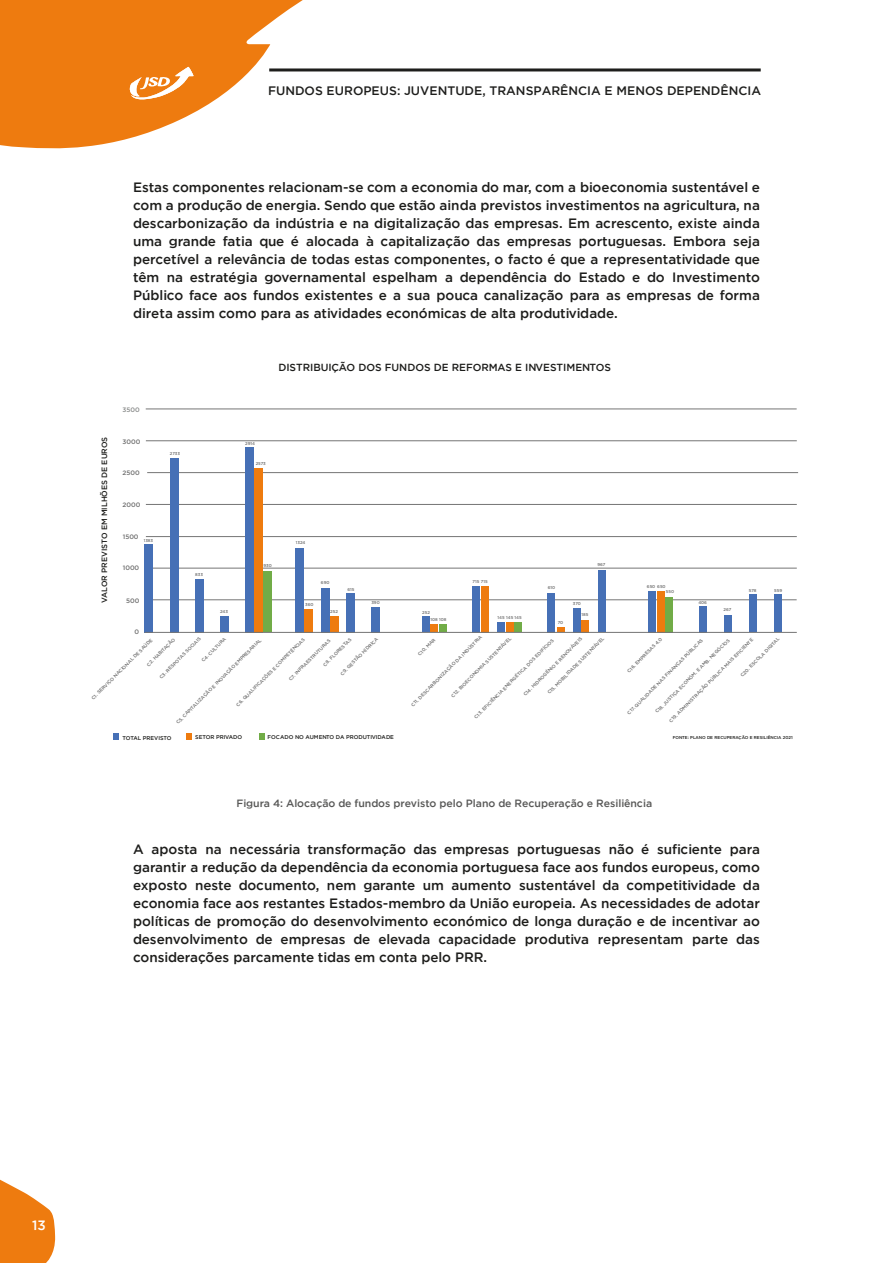
<style>
.page{position:relative;width:893px;height:1263px;background:#fff}
.page>*{position:absolute;margin:0;border:0;box-sizing:border-box;transform-origin:0 0}
.t1{font:500 13.5px/18px "i Ciel Gotham";color:#1d1d1b;text-align:justify}
.t2{font:500 13.5px "i Ciel Gotham";color:#fff}
.t3{font:500 12.3px "i Ciel Gotham";color:#1e1e1c}
.t4{font:500 10.5px "i Ciel Gotham";color:#575756}
.t5{font:500 10.2px "i Ciel Gotham";color:#1d1d1b}
.t6{font:500 7.65px "i Ciel Gotham";color:#1d1d1b}
.t7{font:500 6.45px "i Ciel Gotham";color:#6d6d6d}
.t8{font:500 6.45px "i Ciel Gotham";color:#878988}
.t9{font:500 5.55px "i Ciel Gotham";color:#1d1d1b}
.t10{font:500 4.8px "i Ciel Gotham";color:#6d6d6d}
.t11{font:500 4.2px "i Ciel Gotham";color:#6d6d6d}
.t12{font:500 4.2px "i Ciel Gotham";color:#1d1d1b}
</style>
<div class="page">
<svg style="left:0;top:1180px;width:56px;height:83px"></svg>
<svg style="left:0;top:0;width:342px;height:149px;fill:#ee7b0f"></svg>
<svg style="left:127px;top:67px;width:67px;height:34px"></svg>
<hr style="left:146px;top:409px;width:651px;height:1px;background:#757575">
<hr style="left:146px;top:440px;width:651px;height:1px;background:#757575">
<hr style="left:147px;top:472px;width:651px;height:1px;background:#757575">
<hr style="left:146px;top:504px;width:651px;height:1px;background:#757575">
<hr style="left:146px;top:536px;width:651px;height:1px;background:#757575">
<hr style="left:146px;top:568px;width:651px;height:1px;background:#757575">
<hr style="left:146px;top:599px;width:651px;height:1px;background:#757575">
<div style="left:145px;top:544px;width:8px;height:88px;background:#4670b6"></div>
<svg style="left:113px;top:734px;width:6px;height:6px"></svg>
<svg style="left:186px;top:734px;width:6px;height:6px"></svg>
<svg style="left:259px;top:734px;width:6px;height:6px"></svg>
<div style="left:170px;top:458px;width:8px;height:174px;background:#4670b6"></div>
<div style="left:195px;top:579px;width:9px;height:53px;background:#4670b6"></div>
<div style="left:220px;top:616px;width:8px;height:16px;background:#4670b6"></div>
<div style="left:246px;top:447px;width:8px;height:185px;background:#4670b6"></div>
<div style="left:296px;top:548px;width:8px;height:84px;background:#4670b6"></div>
<div style="left:321px;top:588px;width:8px;height:44px;background:#4670b6"></div>
<div style="left:346px;top:593px;width:9px;height:39px;background:#4670b6"></div>
<div style="left:371px;top:607px;width:9px;height:25px;background:#4670b6"></div>
<div style="left:422px;top:616px;width:7px;height:16px;background:#4670b6"></div>
<div style="left:473px;top:586px;width:7px;height:46px;background:#4670b6"></div>
<div style="left:548px;top:593px;width:7px;height:39px;background:#4670b6"></div>
<div style="left:598px;top:570px;width:7px;height:62px;background:#4670b6"></div>
<div style="left:648px;top:591px;width:8px;height:41px;background:#4670b6"></div>
<div style="left:699px;top:606px;width:7px;height:26px;background:#4670b6"></div>
<div style="left:724px;top:615px;width:7px;height:17px;background:#4670b6"></div>
<div style="left:749px;top:594px;width:7px;height:38px;background:#4670b6"></div>
<div style="left:774px;top:594px;width:7px;height:38px;background:#4670b6"></div>
<div style="left:657px;top:591px;width:7px;height:41px;background:#ee7b0f"></div>
<div style="left:666px;top:597px;width:7px;height:35px;background:#71ac47"></div>
<div style="left:573px;top:608px;width:7px;height:24px;background:#4670b6"></div>
<div style="left:481px;top:586px;width:7px;height:46px;background:#ee7b0f"></div>
<div style="left:498px;top:622px;width:7px;height:10px;background:#4670b6"></div>
<div style="left:506px;top:622px;width:7px;height:10px;background:#ee7b0f"></div>
<svg style="left:557px;top:627px;width:7px;height:5px"></svg>
<div style="left:582px;top:620px;width:7px;height:12px;background:#ee7b0f"></div>
<div style="left:515px;top:622px;width:7px;height:10px;background:#71ac47"></div>
<div style="left:431px;top:624px;width:7px;height:8px;background:#ee7b0f"></div>
<div style="left:439px;top:624px;width:7px;height:8px;background:#71ac47"></div>
<div style="left:304px;top:609px;width:8px;height:23px;background:#ee7b0f"></div>
<div style="left:254px;top:468px;width:8px;height:164px;background:#ee7b0f"></div>
<div style="left:330px;top:616px;width:8px;height:16px;background:#ee7b0f"></div>
<div style="left:264px;top:571px;width:8px;height:61px;background:#71ac47"></div>
<hr style="left:145px;top:632px;width:652px;height:1px;background:#757575">
<hr style="left:269px;top:68px;width:492px;height:3px;background:#1e1e1c">
<p class="t3" style="left:268px;top:82px;width:495px">FUNDOS EUROPEUS: JUVENTUDE, TRANSPARÊNCIA E MENOS DEPENDÊNCIA</p>
<p class="t1" style="left:133px;top:177px;width:628px">Estas componentes relacionam-se com a economia do mar, com a bioeconomia sustentável e com a produção de energia. Sendo que estão ainda previstos investimentos na agricultura, na descarbonização da indústria e na digitalização das empresas. Em acrescento, existe ainda uma grande fatia que é alocada à capitalização das empresas portuguesas. Embora seja percetível a relevância de todas estas componentes, o facto é que a representatividade que têm na estratégia governamental espelham a dependência do Estado e do Investimento Público face aos fundos existentes e a sua pouca canalização para as empresas de forma direta assim como para as atividades económicas de alta produtividade.</p>
<p class="t8" style="left:123px;top:405px;width:19px">3500</p>
<p class="t5" style="left:278px;top:360px;width:334px">DISTRIBUIÇÃO DOS FUNDOS DE REFORMAS E INVESTIMENTOS</p>
<p class="t6" style="left:99px;top:603px;width:168px;rotate:-90deg">VALOR PREVISTO EM MILHÕES DE EUROS</p>
<p class="t7" style="left:123px;top:436px;width:19px">3000</p>
<p class="t11" style="left:245px;top:440px;width:11px">2914</p>
<p class="t11" style="left:170px;top:450px;width:12px">2733</p>
<p class="t11" style="left:256px;top:460px;width:12px">2573</p>
<p class="t7" style="left:123px;top:468px;width:19px">2500</p>
<p class="t7" style="left:123px;top:500px;width:19px">2000</p>
<p class="t7" style="left:123px;top:532px;width:17px">1500</p>
<p class="t7" style="left:123px;top:563px;width:18px">1000</p>
<p class="t7" style="left:126px;top:596px;width:15px">500</p>
<p class="t7" style="left:134px;top:627px;width:6px">0</p>
<p class="t10" style="left:90px;top:696px;width:86px;rotate:-45deg">C1. SERVIÇO NACIONAL DE SAÚDE</p>
<p class="t9" style="left:123px;top:734px;width:51px">TOTAL PREVISTO</p>
<p class="t9" style="left:195px;top:733px;width:48px">SETOR PRIVADO</p>
<p class="t11" style="left:144px;top:537px;width:11px">1383</p>
<p class="t11" style="left:296px;top:539px;width:11px">1324</p>
<p class="t11" style="left:597px;top:562px;width:9px">967</p>
<p class="t11" style="left:264px;top:562px;width:10px">930</p>
<p class="t11" style="left:195px;top:571px;width:9px">833</p>
<p class="t11" style="left:473px;top:579px;width:17px">715 715</p>
<p class="t11" style="left:321px;top:580px;width:10px">690</p>
<p class="t11" style="left:647px;top:583px;width:20px">650 650</p>
<p class="t11" style="left:548px;top:584px;width:9px">610</p>
<p class="t11" style="left:348px;top:586px;width:8px">615</p>
<p class="t11" style="left:749px;top:587px;width:9px">578</p>
<p class="t11" style="left:774px;top:587px;width:9px">559</p>
<p class="t11" style="left:666px;top:588px;width:10px">550</p>
<p class="t11" style="left:698px;top:599px;width:10px">406</p>
<p class="t11" style="left:371px;top:600px;width:10px">390</p>
<p class="t11" style="left:573px;top:600px;width:10px">370</p>
<p class="t11" style="left:305px;top:601px;width:10px">360</p>
<p class="t11" style="left:723px;top:606px;width:9px">267</p>
<p class="t11" style="left:330px;top:608px;width:9px">252</p>
<p class="t11" style="left:220px;top:608px;width:9px">243</p>
<p class="t11" style="left:422px;top:609px;width:9px">252</p>
<p class="t11" style="left:582px;top:612px;width:8px">185</p>
<p class="t11" style="left:498px;top:614px;width:26px">145 145 145</p>
<p class="t11" style="left:431px;top:617px;width:17px">108 108</p>
<p class="t11" style="left:558px;top:619px;width:7px">70</p>
<p class="t10" style="left:409px;top:703px;width:100px;rotate:-45deg">C11. DESCARBONIZAÇÃO DA INDÚSTRIA</p>
<p class="t10" style="left:158px;top:675px;width:58px;rotate:-45deg">C3. RESPOTAS SOCIAIS</p>
<p class="t10" style="left:200px;top:658px;width:34px;rotate:-45deg">C4. CULTURA</p>
<p class="t10" style="left:546px;top:691px;width:80px;rotate:-45deg">C15. MOBILIDADE SUSTENTÁVEL</p>
<p class="t10" style="left:626px;top:669px;width:49px;rotate:-45deg">C16. EMPRESAS 4.0</p>
<p class="t10" style="left:449px;top:694px;width:85px;rotate:-45deg">C12. BIOECONOMIA SUSTENTÁVEL</p>
<p class="t10" style="left:522px;top:693px;width:82px;rotate:-45deg">C14. HIDROGÉNIO E RENOVÁVEIS</p>
<p class="t10" style="left:339px;top:672px;width:53px;rotate:-45deg">C9. GESTÃO HÍDRICA</p>
<p class="t10" style="left:416px;top:652px;width:24px;rotate:-45deg">C10. MAR</p>
<p class="t10" style="left:739px;top:673px;width:55px;rotate:-45deg">C20. ESCOLA DIGITAL</p>
<p class="t10" style="left:235px;top:703px;width:96px;rotate:-45deg">C6. QUALIFICAÇÕES E COMPETÊNCIAS</p>
<p class="t10" style="left:145px;top:663px;width:40px;rotate:-45deg">C2. HABITAÇÃO</p>
<p class="t10" style="left:321px;top:663px;width:39px;rotate:-45deg">C8. FLORESTAS</p>
<p class="t10" style="left:667px;top:719px;width:118px;rotate:-45deg">C19. ADMINISTRAÇÃO PÚBLICA MAIS EFICIENTE</p>
<p class="t10" style="left:653px;top:710px;width:105px;rotate:-45deg">C18. JUSTIÇA ECONÓM. E AMB. NEGÓCIOS</p>
<p class="t10" style="left:174px;top:720px;width:120px;rotate:-45deg">C5. CAPITALIZAÇÃO E INOVAÇÃO EMPRESARIAL</p>
<p class="t10" style="left:626px;top:711px;width:106px;rotate:-45deg">C17. QUALIDADE NAS FINANÇAS PÚBLICAS</p>
<p class="t10" style="left:287px;top:677px;width:59px;rotate:-45deg">C7. INFRAESTRUTURAS</p>
<p class="t10" style="left:472px;top:715px;width:112px;rotate:-45deg">C13. EFICIÊNCIA ENERGÉTICA DOS EDIFÍCIOS</p>
<p class="t9" style="left:268px;top:733px;width:128px">FOCADO NO AUMENTO DA PRODUTIVIDADE</p>
<p class="t12" style="left:673px;top:735px;width:121px">FONTE: PLANO DE RECUPERAÇÃO E RESILIÊNCIA 2021</p>
<p class="t4" style="left:237px;top:795px;width:417px">Figura 4: Alocação de fundos previsto pelo Plano de Recuperação e Resiliência</p>
<p class="t1" style="left:133px;top:839px;width:628px">A aposta na necessária transformação das empresas portuguesas não é suficiente para garantir a redução da dependência da economia portuguesa face aos fundos europeus, como exposto neste documento, nem garante um aumento sustentável da competitividade da economia face aos restantes Estados-membro da União europeia. As necessidades de adotar políticas de promoção do desenvolvimento económico de longa duração e de incentivar ao desenvolvimento de empresas de elevada capacidade produtiva representam parte das considerações parcamente tidas em conta pelo PRR.</p>
<p class="t2" style="left:32px;top:1215px;width:15px">13</p>
</div>
